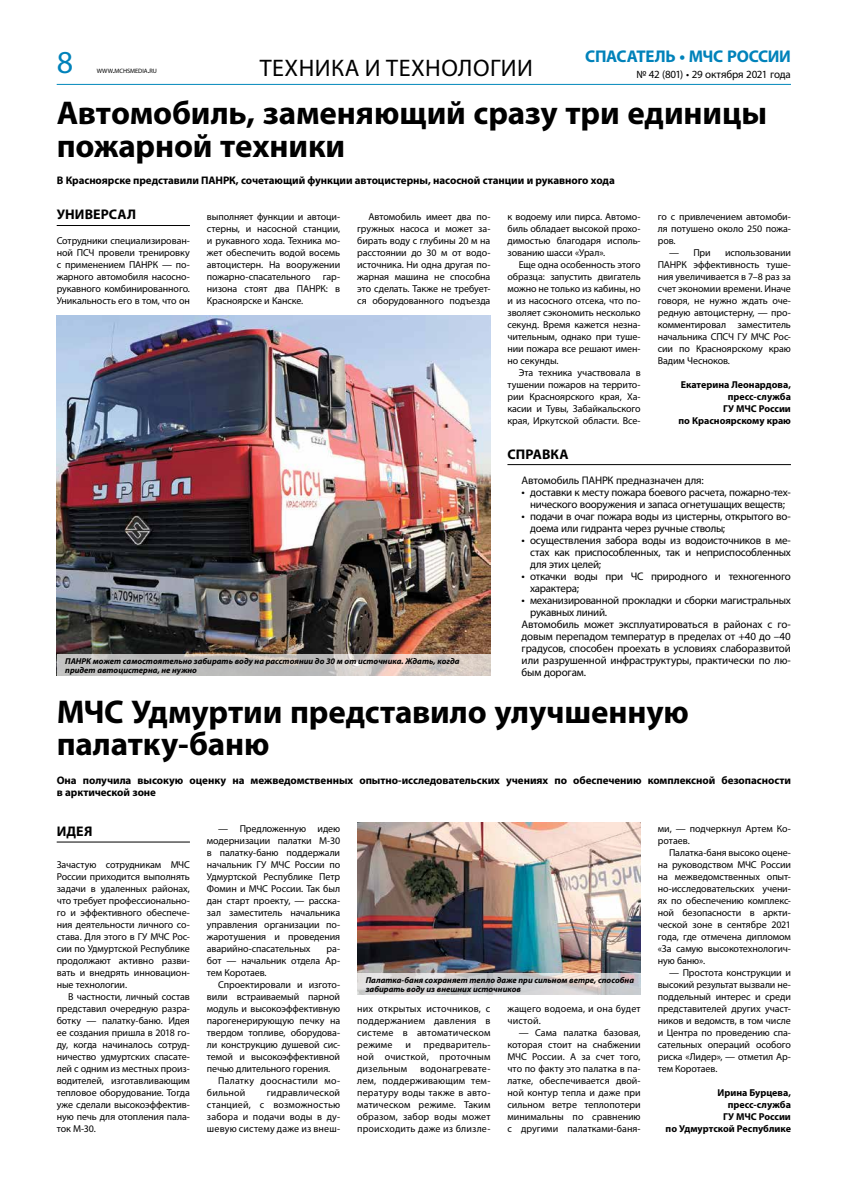
<style>
.page{position:relative;width:842px;height:1191px;background:#fff}
.page>*{position:absolute;margin:0;border:0;box-sizing:border-box;transform-origin:0 0}
.t1{font:700 33px/32px "Myriad Pro";letter-spacing:-.005em;color:#000}
.t2{font:32px "Myriad Pro";color:#0082ba}
.t3{font:24px "Myriad Pro";letter-spacing:.02em;color:#000}
.t4{font:700 17px "Myriad Pro";letter-spacing:-.02em;color:#0082ba}
.t5{font:700 14px "Myriad Pro";letter-spacing:.005em;color:#000}
.t6{font:11px/12px "Myriad Pro";letter-spacing:-.02em;color:#000}
.t7{font:700 11px/12px "Myriad Pro";letter-spacing:-.005em;color:#000}
.t8{font:10px/12px "Myriad Pro";letter-spacing:-.01em;color:#000;text-align:justify}
.t9{font:700 10px/12px "Myriad Pro";color:#000;text-align:right}
.t10{font:10px/12px "Myriad Pro";letter-spacing:.015em;color:#000}
.t11{font:italic 700 8.5px/9px "Myriad Pro";color:#000}
.t12{font:6.3px "Myriad Pro";letter-spacing:-.01em;color:#000}
.s1{font-size:9px}
.s2{font-size:12px}
</style>
<div class="page">
<hr style="left:57px;top:84px;width:734px;height:1px;background:#0087bb">
<hr style="left:57px;top:225px;width:133px;height:1px;background:#000">
<hr style="left:507px;top:464px;width:284px;height:1px;background:#000">
<img style="left:57px;top:316px;width:433px;height:339px">
<hr style="left:57px;top:841px;width:133px;height:1px;background:#000">
<img style="left:357px;top:822px;width:284px;height:151px">
<svg style="left:57px;top:655px;width:433px;height:21px;background:#c8c3c0"></svg>
<svg style="left:357px;top:973px;width:284px;height:21px;background:#d3d1d1"></svg>
<h2 class="t2" style="left:57px;top:42px;width:18px">8</h2>
<h3 class="t4" style="left:585px;top:46px;width:207px">СПАСАТЕЛЬ • МЧС РОССИИ</h3>
<p class="t12" style="left:97px;top:67px;width:62px">WWW<span class="s1">.</span>MCHSMEDIA<span class="s1">.</span>RU</p>
<h3 class="t3" style="left:260px;top:53px;width:275px">ТЕХНИКА И ТЕХНОЛОГИИ</h3>
<p class="t6" style="left:636px;top:68px;width:156px">№ 42 (801) • 29 октября 2021 года</p>
<h1 class="t1" style="left:57px;top:96px;width:712px">Автомобиль, заменяющий сразу три единицы пожарной техники</h1>
<p class="t7" style="left:57px;top:174px;width:560px">В Красноярске представили ПАНРК, сочетающий функции автоцистерны, насосной станции и рукавного хода</p>
<h3 class="t5" style="left:57px;top:206px;width:81px">УНИВЕРСАЛ</h3>
<p class="t8" style="left:57px;top:234px;width:135px">Сотрудники специализирован&shy;ной ПСЧ провели тренировку с применением ПАНРК — по&shy;жарного автомобиля насосно&shy;рукавного комбинированного.<br>Уникальность его в том, что он</p>
<p class="t8" style="left:207px;top:210px;width:135px">выполняет функции и автоци&shy;стерны, и насосной станции, и рукавного хода. Техника мо&shy;жет обеспечить водой восемь автоцистерн. На вооружении пожарно-спасательного гар&shy;низона стоят два ПАНРК: в Красноярске и Канске.</p>
<p class="t8" style="left:357px;top:210px;width:135px;text-indent:11px">Автомобиль имеет два по&shy;гружных насоса и может за&shy;бирать воду с глубины 20 м на расстоянии до 30 м от водо&shy;источника. Ни одна другая по&shy;жарная машина не способна это сделать. Также не требует&shy;ся оборудованного подъезда</p>
<p class="t8" style="left:507px;top:210px;width:135px">к водоему или пирса. Автомо&shy;биль обладает высокой прохо&shy;димостью благодаря исполь&shy;зованию шасси «Урал».</p>
<p class="t8" style="left:507px;top:258px;width:135px;text-indent:11px">Еще одна особенность этого образца: запустить двигатель можно не только из кабины, но и из насосного отсека, что по&shy;зволяет сэкономить несколько секунд. Время кажется незна&shy;чительным, однако при туше&shy;нии пожара все решают имен&shy;но секунды.</p>
<p class="t8" style="left:507px;top:366px;width:135px;text-indent:11px">Эта техника участвовала в тушении пожаров на террито&shy;рии Красноярского края, Ха&shy;касии и Тувы, Забайкальского края, Иркутской области. Все-</p>
<p class="t8" style="left:658px;top:210px;width:135px">го с привлечением автомоби&shy;ля потушено около 250 пожа&shy;ров.</p>
<p class="t8" style="left:669px;top:246px;width:43px">— При</p>
<p class="t8" style="left:658px;top:246px;width:135px;text-indent:67px">использовании ПАНРК эффективность туше&shy;ния увеличивается в 7–8 раз за счет экономии времени. Иначе говоря, не нужно ждать оче&shy;редную автоцистерну, — про&shy;комментировал заместитель начальника СПСЧ ГУ МЧС Рос&shy;сии по Красноярскому краю Вадим Чесноков.</p>
<p class="t9" style="left:679px;top:378px;width:114px">Екатерина Леонардова, пресс-служба<br>ГУ МЧС России<br>по Красноярскому краю</p>
<p class="t11" style="left:65px;top:656px;width:396px">ПАНРК может самостоятельно забирать воду на расстоянии до 30 м от источника. Ждать, когда придет автоцистерна, не нужно</p>
<h3 class="t5" style="left:508px;top:445px;width:63px">СПРАВКА</h3>
<p class="t6" style="left:522px;top:474px;width:184px">Автомобиль ПАНРК предназначен для:</p>
<p class="t6" style="left:522px;top:486px;width:271px;text-align:center"><span class="s2">•</span> доставки к месту пожара боевого расчета, пожарно-тех&shy;нического вооружения и запаса огнетушащих веществ;</p>
<p class="t6" style="left:530px;top:510px;width:262px;text-indent:-9px"><span class="s2">•</span> подачи в очаг пожара воды из цистерны, открытого во&shy;доема или гидранта через ручные стволы;</p>
<p class="t6" style="left:530px;top:534px;width:262px;text-align:justify;text-indent:-9px"><span class="s2">•</span> осуществления забора воды из водоисточников в ме&shy;стах как приспособленных, так и неприспособленных для этих целей;</p>
<p class="t6" style="left:530px;top:570px;width:262px;text-indent:-9px"><span class="s2">•</span> откачки воды при ЧС природного и техногенного характера;</p>
<p class="t6" style="left:522px;top:594px;width:271px"><span class="s2">•</span> механизированной прокладки и сборки магистральных</p>
<p class="t6" style="left:530px;top:606px;width:78px">рукавных линий.</p>
<p class="t6" style="left:522px;top:618px;width:271px">Автомобиль может эксплуатироваться в районах с го-</p>
<p class="t6" style="left:522px;top:630px;width:271px">довым перепадом температур в пределах от +40 до –40</p>
<p class="t6" style="left:522px;top:642px;width:271px">градусов, способен проехать в условиях слаборазвитой</p>
<p class="t6" style="left:522px;top:654px;width:271px">или разрушенной инфраструктуры, практически по лю-</p>
<p class="t6" style="left:522px;top:666px;width:66px">бым дорогам.</p>
<h1 class="t1" style="left:57px;top:694px;width:634px">МЧС Удмуртии представило улучшенную палатку-баню</h1>
<p class="t7" style="left:57px;top:774px;width:736px">Она получила высокую оценку на межведомственных опытно-исследовательских учениях по обеспечению комплексной безопасности в арктической зоне</p>
<h3 class="t5" style="left:57px;top:822px;width:37px">ИДЕЯ</h3>
<p class="t8" style="left:57px;top:858px;width:135px">Зачастую сотрудникам МЧС России приходится выполнять задачи в удаленных районах, что требует профессионально&shy;го и эффективного обеспече&shy;ния деятельности личного со&shy;става. Для этого в ГУ МЧС Рос&shy;сии по Удмуртской Республике продолжают активно разви&shy;вать и внедрять инновацион&shy;ные технологии.</p>
<p class="t8" style="left:57px;top:990px;width:135px;text-indent:11px">В частности, личный состав представил очередную разра&shy;ботку — палатку-баню. Идея ее создания пришла в 2018 го&shy;ду, когда начиналось сотруд&shy;ничество удмуртских спасате&shy;лей с одним из местных произ&shy;водителей, изготавливающим тепловое оборудование. Тогда уже сделали высокоэффектив&shy;ную печь для отопления пала&shy;ток М-30.</p>
<p class="t8" style="left:207px;top:822px;width:135px;text-indent:11px">— Предложенную идею модернизации палатки М-30 в палатку-баню поддержали начальник ГУ МЧС России по Удмуртской Республике Петр Фомин и МЧС России. Так был дан старт проекту, — расска&shy;зал заместитель начальника управления организации по&shy;жаротушения и проведения аварийно-спасательных</p>
<p class="t8" style="left:207px;top:942px;width:135px;text-indent:120px">ра&shy;бот — начальник отдела Ар&shy;тем Коротаев.</p>
<p class="t8" style="left:218px;top:978px;width:123px">Спроектировали и изгото-</p>
<p class="t8" style="left:207px;top:990px;width:135px">вили встраиваемый парной</p>
<p class="t8" style="left:207px;top:1002px;width:135px">модуль и высокоэффективную</p>
<p class="t8" style="left:207px;top:1014px;width:135px">парогенерирующую печку на</p>
<p class="t8" style="left:207px;top:1026px;width:135px">твердом топливе, оборудова-</p>
<p class="t8" style="left:207px;top:1038px;width:135px">ли конструкцию душевой сис-</p>
<p class="t8" style="left:207px;top:1050px;width:135px">темой и высокоэффективной</p>
<p class="t8" style="left:207px;top:1062px;width:125px">печью длительного горения.</p>
<p class="t10" style="left:218px;top:1074px;width:123px">Палатку дооснастили мо-</p>
<p class="t10" style="left:207px;top:1086px;width:40px">бильной</p>
<p class="t8" style="left:207px;top:1086px;width:135px;text-indent:60px">гидравлической станцией, с возможностью забора и подачи воды в ду&shy;шевую систему даже из внеш-</p>
<p class="t11" style="left:366px;top:975px;width:270px">Палатка-баня сохраняет тепло даже при сильном ветре, способна забирать воду из внешних источников</p>
<p class="t8" style="left:357px;top:1002px;width:135px">них открытых источников, с поддержанием давления в системе в автоматическом режиме</p>
<p class="t8" style="left:357px;top:1038px;width:135px;text-indent:66px">предваритель&shy;ной очисткой, проточным дизельным</p>
<p class="t8" style="left:405px;top:1038px;width:7px">и</p>
<p class="t8" style="left:357px;top:1062px;width:135px;text-indent:63px">водонагревате&shy;лем, поддерживающим тем&shy;пературу воды также в авто&shy;матическом режиме. Таким образом, забор воды может происходить даже из близле-</p>
<p class="t10" style="left:507px;top:1002px;width:135px">жащего водоема, и она будет чистой.</p>
<p class="t8" style="left:507px;top:1026px;width:135px;text-indent:11px">— Сама палатка базовая, которая стоит на снабжении МЧС России. А за счет того, что по факту это палатка в па&shy;латке, обеспечивается двой&shy;ной контур тепла и даже при сильном ветре теплопотери минимальны по сравнению с другими палатками-баня-</p>
<p class="t8" style="left:658px;top:822px;width:135px">ми, — подчеркнул Артем Ко&shy;ротаев.</p>
<p class="t8" style="left:658px;top:846px;width:135px;text-indent:11px">Палатка-баня высоко оцене&shy;на руководством МЧС России на межведомственных опыт&shy;но-исследовательских учени&shy;ях по обеспечению комплекс&shy;ной безопасности в аркти&shy;ческой зоне в сентябре 2021 года, где отмечена дипломом «За самую высокотехнологич&shy;ную баню».</p>
<p class="t8" style="left:658px;top:966px;width:135px;text-indent:11px">— Простота конструкции и высокий результат вызвали не&shy;поддельный интерес и среди представителей других участ&shy;ников и ведомств, в том числе и Центра по проведению спа&shy;сательных операций особого риска «Лидер», — отметил Ар&shy;тем Коротаев.</p>
<p class="t9" style="left:666px;top:1086px;width:127px">Ирина Бурцева, пресс-служба<br>ГУ МЧС России<br>по Удмуртской Республике</p>
</div>
